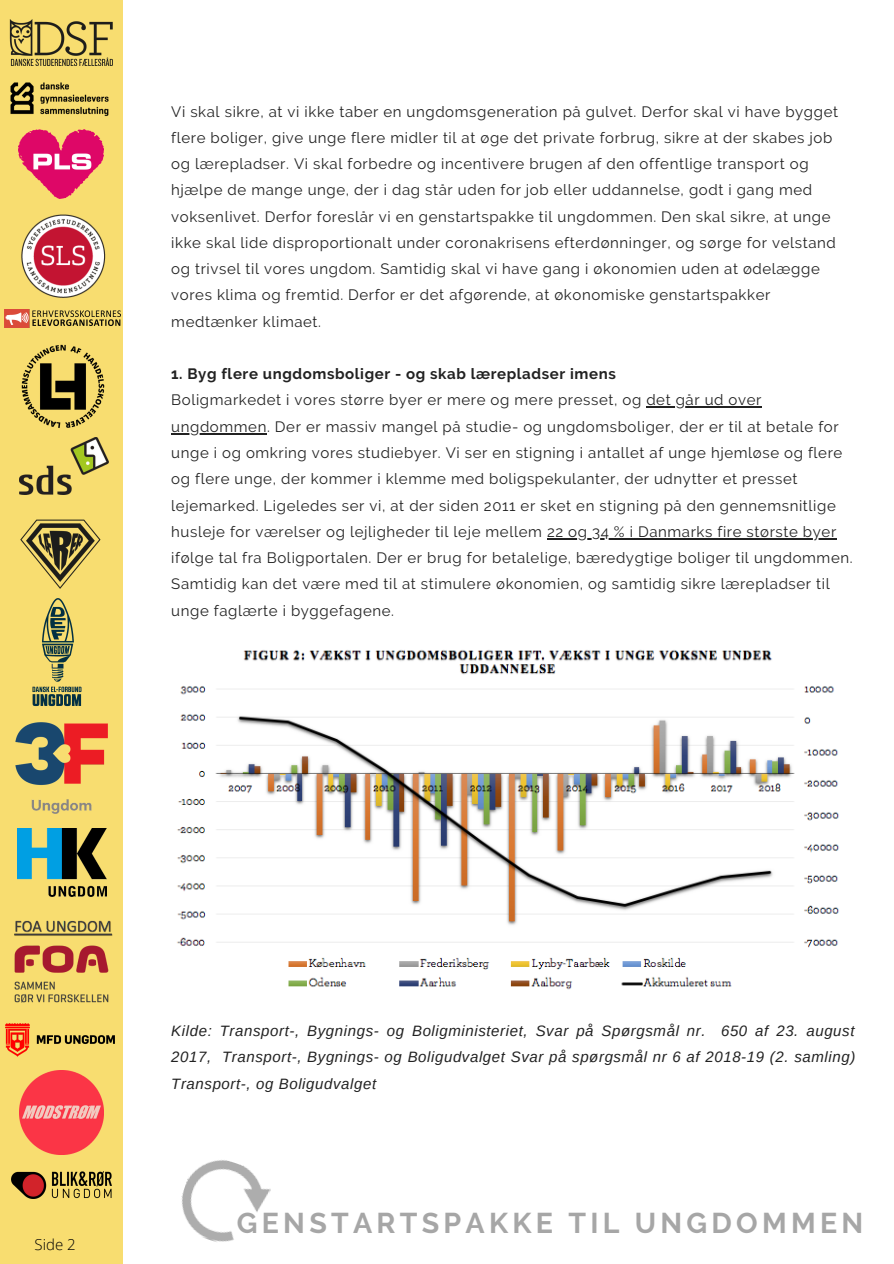
<style>
.page{position:relative;width:894px;height:1264px;background:#fff}
.page>*{position:absolute;margin:0;border:0;box-sizing:border-box;transform-origin:0 0}
.t1{font:700 28.5px "Raleway";letter-spacing:.15em;color:#a6a6a6}
.t2{font:15px/26.2px "Raleway";letter-spacing:.04em;color:#222}
.t3{font:italic 15px/26.2px "Arimo";letter-spacing:.04em;color:#222;text-align:justify}
.t4{font:700 15px "Raleway";letter-spacing:.04em;color:#222}
.t5{font:300 15px "Open Sans";color:#000}
</style>
<div class="page">
<div style="left:0;top:0;width:122px;height:1263px;background:#f8dd70"></div>
<hr style="left:646px;top:407px;width:115px;height:1px;background:#222">
<hr style="left:171px;top:433px;width:96px;height:1px;background:#222">
<hr style="left:547px;top:538px;width:289px;height:1px;background:#222">
<img style="left:181px;top:1160px;width:90px;height:82px">
<img style="left:177px;top:650px;width:662px;height:340px">
<img style="left:10px;top:82px;width:99px;height:34px">
<img style="left:21px;top:214px;width:85px;height:84px">
<img style="left:21px;top:344px;width:84px;height:84px">
<img style="left:20px;top:519px;width:81px;height:70px">
<img style="left:32px;top:598px;width:50px;height:108px">
<img style="left:16px;top:722px;width:91px;height:91px">
<img style="left:17px;top:829px;width:89px;height:67px">
<img style="left:4px;top:310px;width:116px;height:18px">
<img style="left:19px;top:1070px;width:85px;height:84px">
<img style="left:11px;top:1171px;width:100px;height:27px">
<img style="left:18px;top:130px;width:86px;height:68px">
<img style="left:6px;top:1023px;width:109px;height:33px">
<img style="left:14px;top:911px;width:109px;height:93px">
<img style="left:19px;top:437px;width:89px;height:57px">
<img style="left:10px;top:19px;width:102px;height:47px">
<p class="t2" style="left:171px;top:98px;width:668px">Vi skal sikre, at vi ikke taber en ungdomsgeneration på gulvet. Derfor skal vi have bygget flere boliger, give unge flere midler til at øge det private forbrug, sikre at der skabes job og lærepladser. Vi skal forbedre og incentivere brugen af den offentlige transport og hjælpe de mange unge, der i dag står uden for job eller uddannelse, godt i gang med voksenlivet. Derfor foreslår vi en genstartspakke til ungdommen. Den skal sikre, at unge ikke skal lide disproportionalt under coronakrisens efterdønninger, og sørge for velstand og trivsel til vores ungdom. Samtidig skal vi have gang i økonomien uden at ødelægge vores klima og fremtid. Derfor er det afgørende, at økonomiske genstartspakker medtænker klimaet.</p>
<p class="t4" style="left:171px;top:365px;width:446px">1. Byg flere ungdomsboliger - og skab lærepladser imens</p>
<p class="t2" style="left:171px;top:387px;width:682px">Boligmarkedet i vores større byer er mere og mere presset, og det går ud over ungdommen. Der er massiv mangel på studie- og ungdomsboliger, der er til at betale for unge i og omkring vores studiebyer. Vi ser en stigning i antallet af unge hjemløse og flere og flere unge, der kommer i klemme med boligspekulanter, der udnytter et presset lejemarked. Ligeledes ser vi, at der siden 2011 er sket en stigning på den gennemsnitlige husleje for værelser og lejligheder til leje mellem 22 og 34 % i Danmarks fire største byer ifølge tal fra Boligportalen. Der er brug for betalelige, bæredygtige boliger til ungdommen.<br>Samtidig kan det være med til at stimulere økonomien, og samtidig sikre lærepladser til unge faglærte i byggefagene.</p>
<p class="t5" style="left:34px;top:1234px;width:43px">Side 2</p>
<p class="t3" style="left:171px;top:1017px;width:685px">Kilde: Transport-, Bygnings- og Boligministeriet, Svar på Spørgsmål nr. 650 af 23. august 2017, Transport-, Bygnings- og Boligudvalget Svar på spørgsmål nr 6 af 2018-19 (2. samling)<br>Transport-, og Boligudvalget</p>
<h1 class="t1" style="left:237px;top:1206px;width:627px">GENSTARTSPAKKE TIL UNGDOMMEN</h1>
</div>
